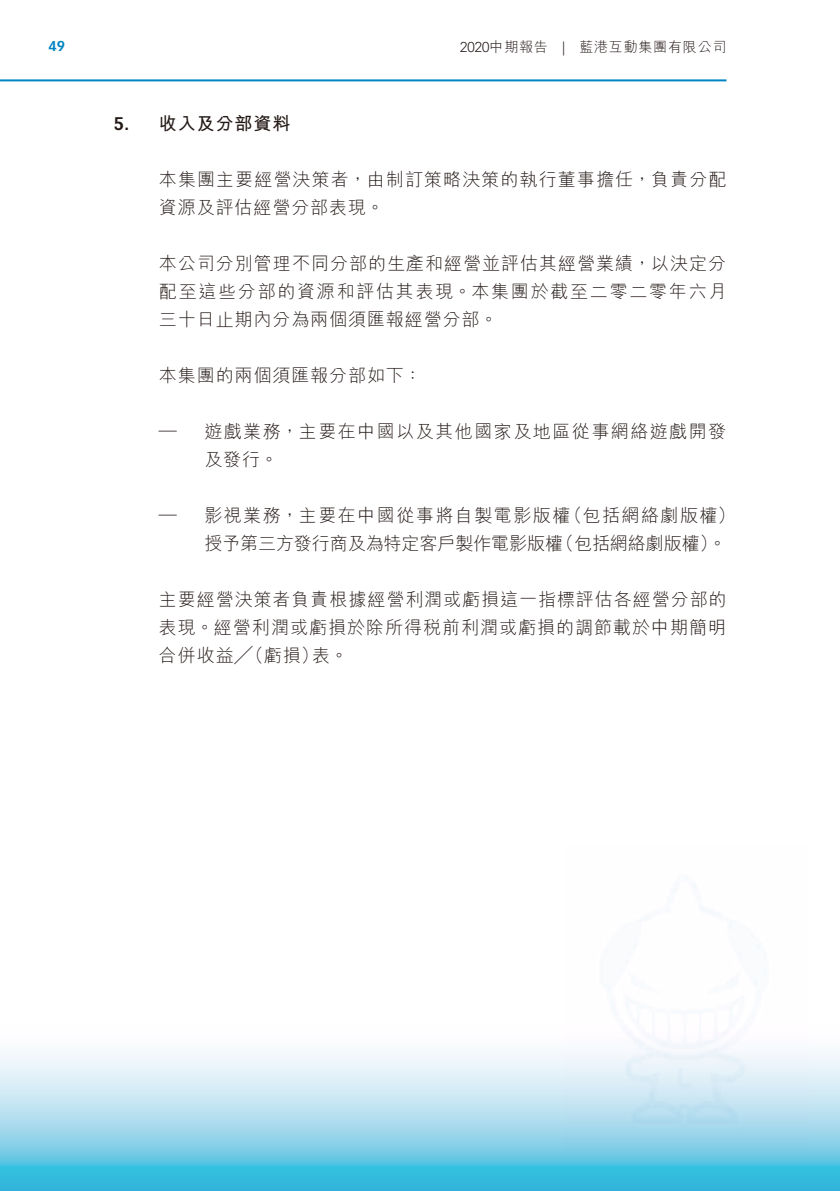
<style>
.page{position:relative;width:840px;height:1191px;background:#fff}
.page>*{position:absolute;margin:0;border:0;box-sizing:border-box;transform-origin:0 0}
.t1{font:300 18px/28px "M Hei HK";letter-spacing:.055em;color:#231916;text-align:justify}
.t2{font:300 18px/28px "M Hei HK";letter-spacing:-.005em;color:#231916}
.t3{font:300 18px/28px "M Hei HK";letter-spacing:.08em;color:#231916}
.t4{font:700 18px "M Hei HK";letter-spacing:.05em;color:#231916}
.t5{font:300 14px "M Hei HK";letter-spacing:.055em;color:#231916}
.t6{font:700 14px "Vectora LT Std";color:#0084c2}
.s1{font-family:"Vectora LT Std"}
</style>
<div class="page">
<svg style="left:0;top:1053px;width:839px;height:138px"></svg>
<img style="left:564px;top:883px;width:244px;height:267px">
<hr style="left:0;top:79px;width:726px;height:2px;background:#0084c2">
<p class="t6" style="left:48px;top:38px;width:18px">49</p>
<p class="t5" style="left:460px;top:40px;width:268px"><span class="s1">2020</span>中期報告 <span class="s1">|</span> 藍港互動集團有限公司</p>
<p class="t4" style="left:113px;top:110px;width:178px"><span class="s1">5.</span> 收入及分部資料</p>
<p class="t1" style="left:159px;top:165px;width:568px">本集團主要經營決策者，由制訂策略決策的執行董事擔任，負責分配資源及評估經營分部表現。</p>
<p class="t1" style="left:159px;top:249px;width:568px">本公司分別管理不同分部的生產和經營並評估其經營業績，以決定分配至這些分部的資源和評估其表現。本集團於截至二零二零年六月三十日止期內分為兩個須匯報經營分部。</p>
<p class="t1" style="left:159px;top:361px;width:264px">本集團的兩個須匯報分部如下：</p>
<p class="t3" style="left:204px;top:417px;width:523px;text-indent:-45px">— 遊戲業務，主要在中國以及其他國家及地區從事網絡遊戲開發及發行。</p>
<p class="t2" style="left:204px;top:501px;width:532px;text-indent:-45px">— 影視業務，主要在中國從事將自製電影版權（包括網絡劇版權）授予第三方發行商及為特定客戶製作電影版權（包括網絡劇版權）。</p>
<p class="t1" style="left:159px;top:585px;width:569px">主要經營決策者負責根據經營利潤或虧損這一指標評估各經營分部的表現。經營利潤或虧損於除所得稅前利潤或虧損的調節載於中期簡明合併收益╱（虧損）表。</p>
</div>
